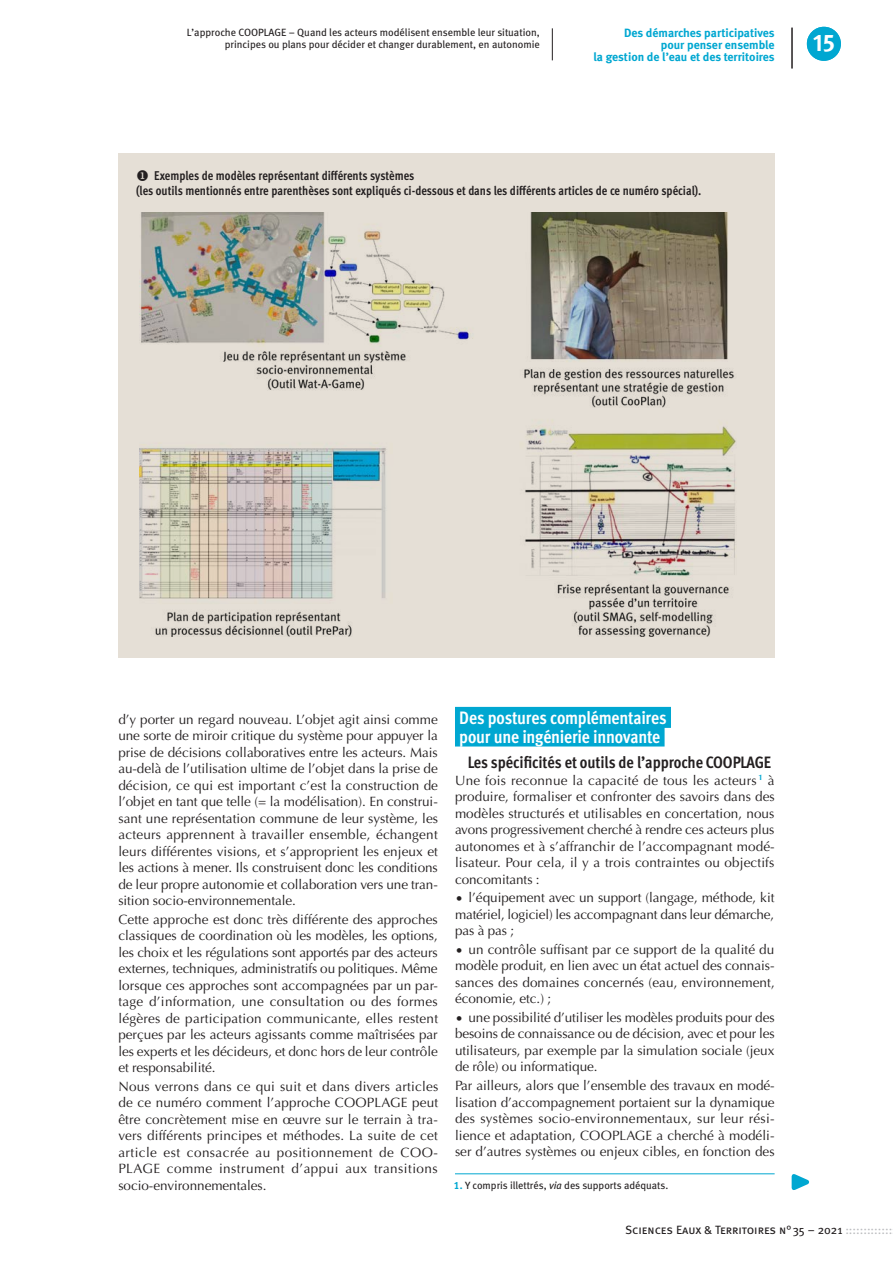
<style>
.page{position:relative;width:893px;height:1263px;background:#fff}
.page>*{position:absolute;margin:0;border:0;box-sizing:border-box;transform-origin:0 0}
.t1{font:24px "Meta Bold Caps Expert";color:#fff}
.t2{font:700 18px "Meta Cond OT";letter-spacing:-.015em;color:#fff}
.t3{font:700 16.5px "Meta Cond OT";color:#231f20}
.t4{font:13.5px/16.5px "Optima";letter-spacing:-.005em;color:#231f20;text-align:justify}
.titre_figure{font:700 12.75px/15px "Meta Cond OT";color:#231f20}
.t5{font:700 12px/12px "Meta";color:#00a7d1;text-align:right}
.t6{font:12px "Meta Book Caps";letter-spacing:-.005em;color:#231f20}
.roulette_article{font:10.5px/12px "Meta Book LF";color:#231f20;text-align:right}
.coordonnées{font:10.5px "Meta Book LF";color:#231f20}
.s1{font-family:"Meta Bold LF";color:#00a7d1}
.s2{font-style:italic}
.s3{color:#bcbdc0}
</style>
<div class="page">
<svg style="left:791px;top:1174px;width:19px;height:16px"></svg>
<hr style="left:552px;top:28px;width:1px;height:32px;background:#231f20">
<div style="left:118px;top:153px;width:657px;height:504px;background:#e5dfd6"></div>
<img style="left:139px;top:212px;width:597px;height:424px">
<div style="left:455px;top:707px;width:216px;height:21px;background:#00a7d1"></div>
<div style="left:455px;top:725px;width:210px;height:21px;background:#00a7d1"></div>
<hr style="left:455px;top:1173px;width:320px;height:1px;background:#00a7d1">
<div style="left:807px;top:27px;width:34px;height:34px;background:#00a7d1;border-radius:50%"></div>
<hr style="left:792px;top:28px;width:1px;height:40px;background:#231f20">
<p class="roulette_article" style="left:187px;top:26px;width:354px">L’approche COOPLAGE – Quand les acteurs modélisent ensemble leur situation, principes ou plans pour décider et changer durablement, en autonomie</p>
<p class="t5" style="left:594px;top:27px;width:183px">Des démarches participatives<br>pour penser ensemble<br>la gestion de l’eau et des territoires</p>
<p class="t1" style="left:813px;top:28px;width:23px">15</p>
<p class="titre_figure" style="left:136px;top:168px;width:566px">◆ Exemples de modèles représentant différents systèmes<br>(les outils mentionnés entre parenthèses sont expliqués ci-dessous et dans les différents articles de ce numéro spécial).</p>
<p class="t4" style="left:118px;top:711px;width:321px">d’y porter un regard nouveau. L’objet agit ainsi comme une sorte de miroir critique du système pour appuyer la prise de décisions collaboratives entre les acteurs. Mais au-delà de l’utilisation ultime de l’objet dans la prise de décision, ce qui est important c’est la construction de l’objet en tant que telle (= la modélisation). En construi&shy;sant une représentation commune de leur système, les acteurs apprennent à travailler ensemble, échangent leurs différentes visions, et s’approprient les enjeux et les actions à mener. Ils construisent donc les conditions de leur propre autonomie et collaboration vers une tran&shy;sition socio-environnementale.</p>
<p class="t4" style="left:118px;top:911px;width:321px">Cette approche est donc très différente des approches classiques de coordination où les modèles, les options, les choix et les régulations sont apportés par des acteurs externes, techniques, administratifs ou politiques. Même lorsque ces approches sont accompagnées par un par&shy;tage d’information, une consultation ou des formes légères de participation communicante, elles restent perçues par les acteurs agissants comme maîtrisées par les experts et les décideurs, et donc hors de leur contrôle et responsabilité.</p>
<p class="t4" style="left:118px;top:1078px;width:321px">Nous verrons dans ce qui suit et dans divers articles de ce numéro comment l’approche COOPLAGE peut être concrètement mise en œuvre sur le terrain à tra&shy;vers différents principes et méthodes. La suite de cet article est consacrée au positionnement de COO-PLAGE comme instrument d’appui aux transitions socio-environnementales.</p>
<h1 class="t2" style="left:459px;top:706px;width:209px">Des postures complémentaires</h1>
<h1 class="t2" style="left:459px;top:725px;width:202px">pour une ingénierie innovante</h1>
<h2 class="t3" style="left:468px;top:752px;width:305px">Les spécificités et outils de l’approche COOPLAGE</h2>
<p class="t4" style="left:455px;top:772px;width:321px">Une fois reconnue la capacité de tous les acteurs <sup>1</sup> à produire, formaliser et confronter des savoirs dans des modèles structurés et utilisables en concertation, nous avons progressivement cherché à rendre ces acteurs plus autonomes et à s’affranchir de l’accompagnant modé&shy;lisateur. Pour cela, il y a trois contraintes ou objectifs concomitants :</p>
<p class="t4" style="left:455px;top:889px;width:321px">• l’équipement avec un support (langage, méthode, kit matériel, logiciel) les accompagnant dans leur démarche, pas à pas ;</p>
<p class="t4" style="left:455px;top:941px;width:321px">• un contrôle suffisant par ce support de la qualité du modèle produit, en lien avec un état actuel des connais&shy;sances des domaines concernés (eau, environnement, économie, etc.) ;</p>
<p class="t4" style="left:455px;top:1009px;width:321px">• une possibilité d’utiliser les modèles produits pour des besoins de connaissance ou de décision, avec et pour les utilisateurs, par exemple par la simulation sociale (jeux de rôle) ou informatique.</p>
<p class="t4" style="left:455px;top:1077px;width:321px">Par ailleurs, alors que l’ensemble des travaux en modé&shy;lisation d’accompagnement portaient sur la dynamique des systèmes socio-environnementaux, sur leur rési&shy;lience et adaptation, COOPLAGE a cherché à modéli&shy;ser d’autres systèmes ou enjeux cibles, en fonction des</p>
<p class="coordonnées" style="left:454px;top:1179px;width:216px"><span class="s1">1.</span> Y compris illettrés, <span class="s2">via</span> des supports adéquats.</p>
<p class="t6" style="left:625px;top:1223px;width:269px">Sciences Eaux &amp; Territoires n°35 – 2021 <span class="s3">:::::::::::::</span></p>
</div>
